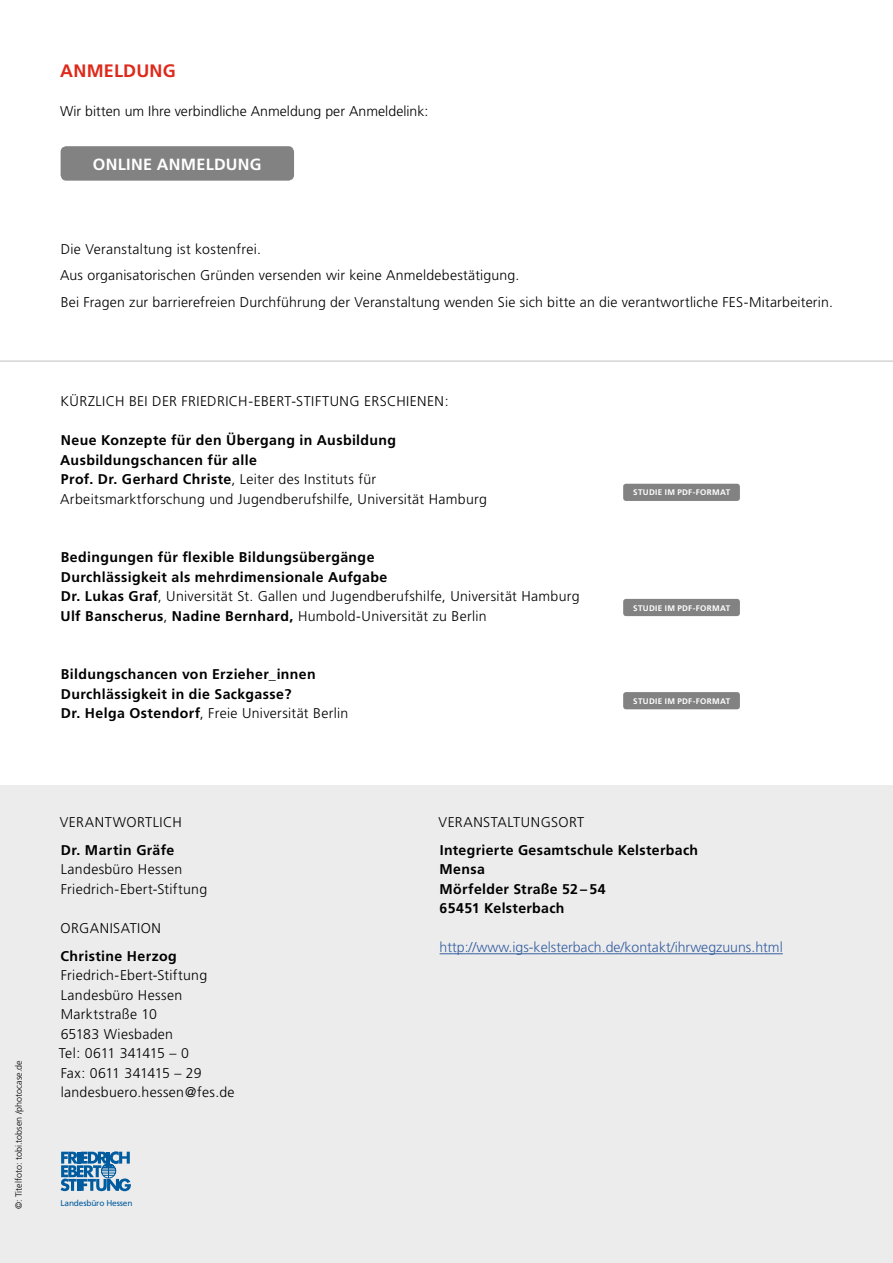
<style>
.page{position:relative;width:893px;height:1263px;background:#fff}
.page>*{position:absolute;margin:0;border:0;box-sizing:border-box;transform-origin:0 0}
.t1{font:700 18px "Frutiger";letter-spacing:.01em;color:#dd2a1b}
.t2{font:700 16.2px "Frutiger";letter-spacing:.02em;color:#fff}
.t3{font:700 14.1px/19.5px "Frutiger";letter-spacing:.025em;color:#000}
.t4{font:300 14.1px/19.5px "Frutiger";letter-spacing:.015em;color:#000}
.t5{font:300 14.1px "Frutiger";color:#345f9f}
.t6{font:300 14.1px "Frutiger";letter-spacing:.035em;color:#000}
.t7{font:300 9px "Frutiger";color:#000}
.t8{font:8.25px "Frutiger";letter-spacing:-.02em;color:#005c9e}
.t9{font:700 8.1px "Frutiger";letter-spacing:.04em;color:#fff}
.s1{font-weight:300}
</style>
<div class="page">
<div style="left:0;top:785px;width:893px;height:478px;background:#edeced"></div>
<hr style="left:440px;top:953px;width:343px;height:1px;background:#345f9f">
<div style="left:61px;top:146px;width:233px;height:35px;background:#818281;border-radius:6px"></div>
<div style="left:623px;top:484px;width:117px;height:17px;background:#818281;border-radius:3px"></div>
<div style="left:623px;top:599px;width:117px;height:17px;background:#818281;border-radius:3px"></div>
<div style="left:623px;top:692px;width:117px;height:17px;background:#818281;border-radius:3px"></div>
<svg style="left:61px;top:1151px;width:70px;height:40px"></svg>
<hr style="left:0;top:361px;width:893px;height:1px;background:#c0c0c0">
<p class="t1" style="left:60px;top:60px;width:117px">ANMELDUNG</p>
<p class="t4" style="left:60px;top:101px;width:370px">Wir bitten um Ihre verbindliche Anmeldung per Anmeldelink:</p>
<p class="t2" style="left:93px;top:155px;width:170px">ONLINE ANMELDUNG</p>
<p class="t4" style="left:60px;top:236px;width:774px;line-height:26.5px">Die Veranstaltung ist kostenfrei.<br>Aus organisatorischen Gründen versenden wir keine Anmeldebestätigung.<br>Bei Fragen zur barrierefreien Durchführung der Veranstaltung wenden Sie sich bitte an die verantwortliche FES-Mitarbeiterin.</p>
<p class="t4" style="left:61px;top:392px;width:390px">KÜRZLICH BEI DER FRIEDRICH-EBERT-STIFTUNG ERSCHIENEN:</p>
<p class="t3" style="left:60px;top:431px;width:428px">Neue Konzepte für den Übergang in Ausbildung Ausbildungschancen für alle<br>Prof. Dr. Gerhard Christe<span class="s1">, Leiter des Instituts für Arbeitsmarktforschung und Jugendberufshilfe, Universität Hamburg</span></p>
<p class="t3" style="left:61px;top:548px;width:521px">Bedingungen für flexible Bildungsübergänge<br>Durchlässigkeit als mehrdimensionale Aufgabe<br>Dr. Lukas Graf<span class="s1">, Universität St. Gallen und Jugendberufshilfe, Universität Hamburg </span>Ulf Banscherus<span class="s1">,</span> Nadine Bernhard, <span class="s1">Humbold-Universität zu Berlin</span></p>
<p class="t3" style="left:61px;top:665px;width:289px">Bildungschancen von Erzieher_innen<br>Durchlässigkeit in die Sackgasse?<br>Dr. Helga Ostendorf<span class="s1">, Freie Universität Berlin</span></p>
<p class="t9" style="left:633px;top:488px;width:99px">STUDIE IM PDF-FORMAT</p>
<p class="t9" style="left:633px;top:603px;width:99px">STUDIE IM PDF-FORMAT</p>
<p class="t9" style="left:633px;top:696px;width:99px">STUDIE IM PDF-FORMAT</p>
<p class="t7" style="left:14px;top:1209px;width:151px;rotate:-90deg">©: Titelfoto: tobi.tobsen /photocase.de</p>
<p class="t6" style="left:60px;top:814px;width:124px">VERANTWORTLICH</p>
<p class="t3" style="left:61px;top:840px;width:115px">Dr. Martin Gräfe</p>
<p class="t4" style="left:61px;top:860px;width:148px">Landesbüro Hessen<br>Friedrich-Ebert-Stiftung</p>
<p class="t4" style="left:61px;top:918px;width:102px">ORGANISATION</p>
<p class="t3" style="left:61px;top:946px;width:118px">Christine Herzog</p>
<p class="t4" style="left:59px;top:966px;width:177px">Friedrich-Ebert-Stiftung<br>Landesbüro Hessen<br>Marktstraße 10<br>65183 Wiesbaden<br>Tel: 0611 341415 – 0<br>Fax: 0611 341415 – 29 landesbuero.hessen@fes.de</p>
<p class="t8" style="left:61px;top:1198px;width:73px">Landesbüro Hessen</p>
<p class="t4" style="left:439px;top:812px;width:147px">VERANSTALTUNGSORT</p>
<p class="t3" style="left:440px;top:840px;width:260px">Integrierte Gesamtschule Kelsterbach<br>Mensa<br>Mörfelder Straße 52 – 54<br>65451 Kelsterbach</p>
<p class="t5" style="left:440px;top:939px;width:345px">http://www.igs-kelsterbach.de/kontakt/ihrwegzuuns.html</p>
</div>
